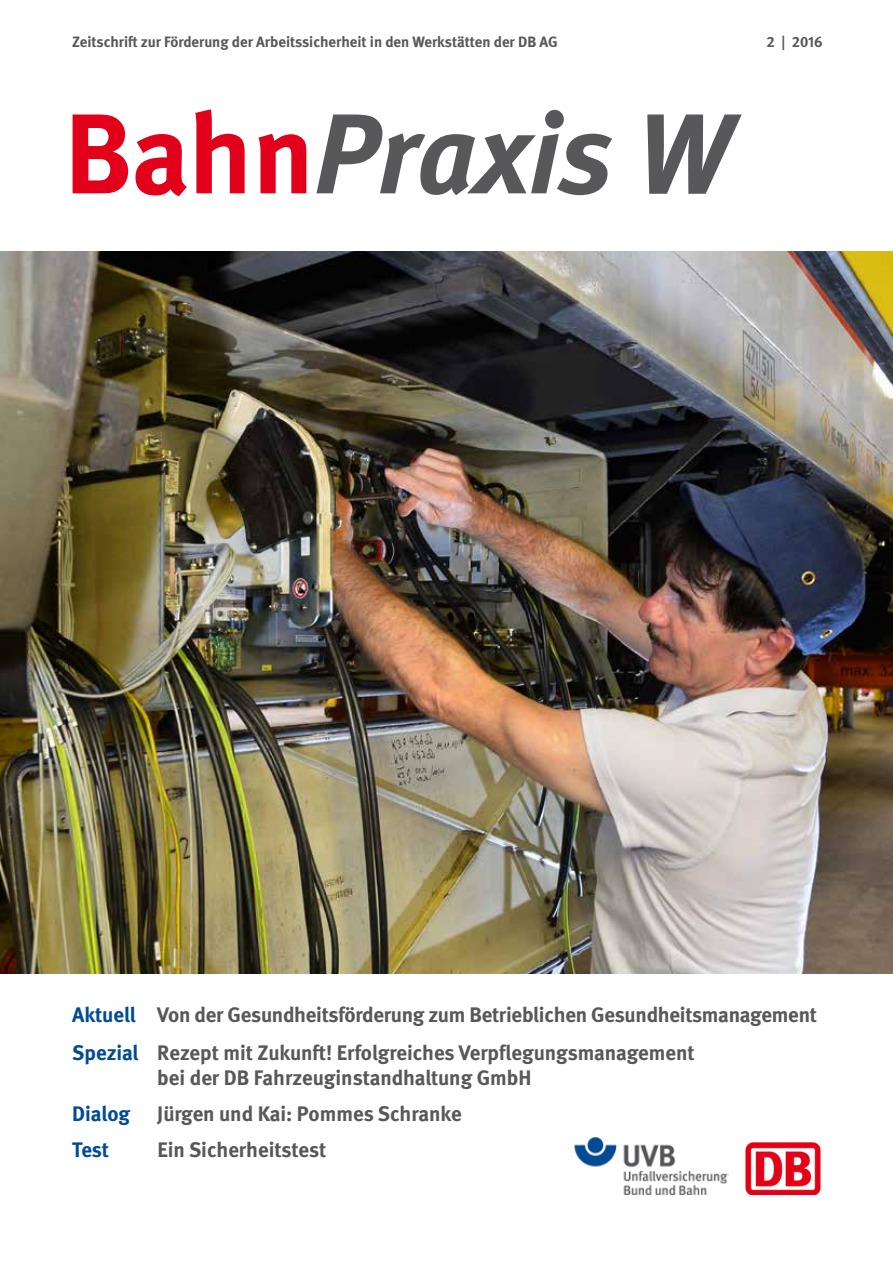
<style>
.page{position:relative;width:893px;height:1263px;background:#fff}
.page>*{position:absolute;margin:0;border:0;box-sizing:border-box;transform-origin:0 0}
.t1{font:italic 700 113.4px "DGUV Meta";color:#58585a}
.t2{font:700 21px/37.5px "DGUV Meta";letter-spacing:-.01em;color:#58585a}
.t3{font:700 21px "DGUV Meta";letter-spacing:-.005em;color:#004b93}
.t4{font:700 15px "DGUV Meta";color:#58585a}
.s1{font-weight:500}
.s2{font-style:normal;color:#e2001a}
.s3{color:#004b93}
</style>
<div class="page">
<img style="left:746px;top:1143px;width:75px;height:52px">
<img style="left:574px;top:1137px;width:155px;height:58px">
<img style="left:0;top:252px;width:893px;height:722px">
<p class="t4" style="left:72px;top:33px;width:487px">Zeitschrift zur Förderung der Arbeitssicherheit in den Werkstätten der DB AG</p>
<p class="t4" style="left:767px;top:33px;width:58px">2 <span class="s1">|</span> 2016</p>
<h1 class="t1" style="left:65px;top:87px;width:666px"><span class="s2">Bahn</span>Praxis W</h1>
<p class="t2" style="left:72px;top:997px;width:746px"><span class="s3">Aktuell</span> Von der Gesundheitsförderung zum Betrieblichen Gesundheitsmanagement<br><span class="s3">Spezial</span> Rezept mit Zukunft! Erfolgreiches Verpflegungsmanagement</p>
<p class="t2" style="left:157px;top:1060px;width:376px">bei der DB Fahrzeuginstandhaltung GmbH</p>
<p class="t3" style="left:72px;top:1101px;width:59px">Dialog</p>
<p class="t2" style="left:157px;top:1096px;width:306px">Jürgen und Kai: Pommes Schranke</p>
<p class="t3" style="left:72px;top:1137px;width:38px">Test</p>
<p class="t2" style="left:157px;top:1132px;width:170px">Ein Sicherheitstest</p>
</div>
